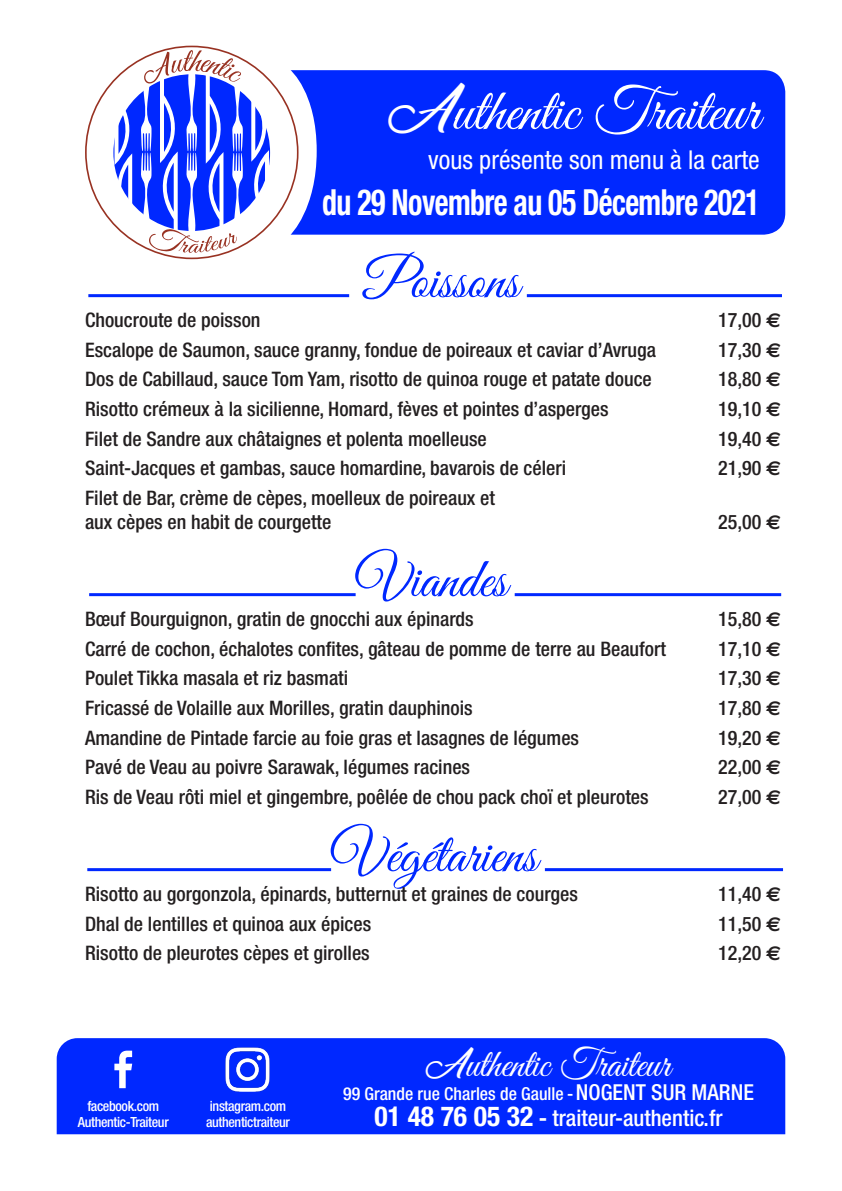
<style>
.page{position:relative;width:842px;height:1191px;background:#fff}
.page>*{position:absolute;margin:0;border:0;box-sizing:border-box;transform-origin:0 0}
.t1{font:60px "Great Vibes";color:#fff}
.t2{font:56px "Great Vibes";color:#0028ff}
.t3{font:40px "Great Vibes";color:#fff}
.t4{font:700 condensed 36px "Helvetica Neue";letter-spacing:-.02em;color:#fff;scale:.83 1}
.t5{font:condensed 26px "Helvetica Neue";color:#fff}
.t6{font:500 condensed 22.6px "Helvetica Neue";color:#fff}
.t7{font:500 condensed 20px/24px "Helvetica Neue";color:#231f20}
.t8{font:500 condensed 17.8px "Helvetica Neue";color:#fff}
.t9{font:500 condensed 14px "Helvetica Neue";letter-spacing:-.025em;color:#fff}
.s1{font-family:"Ananda";font-weight:900;font-size:48px}
.s2{font-family:"Euro Sans";font-weight:700;font-stretch:normal}
.s3{font-family:"Ananda";font-weight:900;font-size:30px}
.s4{font-size:22px}
.s5{font-weight:700;font-size:27.6px}
.s6{font-weight:700}
</style>
<div class="page">
<div style="left:57px;top:1038px;width:728px;height:96px;background:#0028ff"></div>
<svg style="left:114px;top:1050px;width:18px;height:38px"></svg>
<img style="left:217px;top:1039px;width:60px;height:60px">
<div style="left:291px;top:70px;width:494px;height:165px;background:#0028ff"></div>
<div style="left:86px;top:46px;width:212px;height:212px;background:#fff;border-radius:50%"></div>
<svg style="left:104px;top:50px;width:176px;height:203px"></svg>
<hr style="left:88px;top:294px;width:261px;height:3px;background:#0028ff">
<hr style="left:527px;top:294px;width:255px;height:3px;background:#0028ff">
<hr style="left:89px;top:593px;width:267px;height:3px;background:#0028ff">
<hr style="left:515px;top:593px;width:266px;height:3px;background:#0028ff">
<hr style="left:87px;top:868px;width:244px;height:3px;background:#0028ff">
<hr style="left:545px;top:868px;width:238px;height:3px;background:#0028ff">
<p class="t1" style="left:390px;top:78px;width:372px"><span class="s1">A</span>uthentic Traiteur</p>
<p class="t5" style="left:428px;top:145px;width:333px">vous présente son menu à la carte</p>
<p class="t4" style="left:322px;top:180px;width:529px">du 29 Novembre au 05 Décembre 2021</p>
<p class="t2" style="left:364px;top:249px;width:157px">Poissons</p>
<p class="t7" style="left:85px;top:307px;width:177px">Choucroute de poisson</p>
<p class="t7" style="left:718px;top:307px;width:64px">17,00 <span class="s2">€</span></p>
<p class="t7" style="left:85px;top:337px;width:572px">Escalope de Saumon, sauce granny, fondue de poireaux et caviar d’Avruga</p>
<p class="t7" style="left:718px;top:337px;width:64px">17,30 <span class="s2">€</span></p>
<p class="t7" style="left:85px;top:367px;width:568px">Dos de Cabillaud, sauce Tom Yam, risotto de quinoa rouge et patate douce</p>
<p class="t7" style="left:718px;top:367px;width:64px">18,80 <span class="s2">€</span></p>
<p class="t7" style="left:85px;top:396px;width:525px">Risotto crémeux à la sicilienne, Homard, fèves et pointes d’asperges</p>
<p class="t7" style="left:718px;top:396px;width:64px">19,10 <span class="s2">€</span></p>
<p class="t7" style="left:85px;top:426px;width:403px">Filet de Sandre aux châtaignes et polenta moelleuse</p>
<p class="t7" style="left:718px;top:426px;width:64px">19,40 <span class="s2">€</span></p>
<p class="t7" style="left:85px;top:456px;width:483px">Saint-Jacques et gambas, sauce homardine, bavarois de céleri</p>
<p class="t7" style="left:718px;top:456px;width:64px">21,90 <span class="s2">€</span></p>
<p class="t7" style="left:85px;top:485px;width:412px">Filet de Bar, crème de cèpes, moelleux de poireaux et aux cèpes en habit de courgette</p>
<p class="t7" style="left:718px;top:509px;width:65px">25,00 <span class="s2">€</span></p>
<p class="t2" style="left:356px;top:548px;width:153px">Viandes</p>
<p class="t7" style="left:85px;top:606px;width:390px">Bœuf Bourguignon, gratin de gnocchi aux épinards</p>
<p class="t7" style="left:718px;top:606px;width:64px">15,80 <span class="s2">€</span></p>
<p class="t7" style="left:85px;top:636px;width:582px">Carré de cochon, échalotes confites, gâteau de pomme de terre au Beaufort</p>
<p class="t7" style="left:718px;top:636px;width:64px">17,10 <span class="s2">€</span></p>
<p class="t7" style="left:85px;top:666px;width:265px">Poulet Tikka masala et riz basmati</p>
<p class="t7" style="left:718px;top:666px;width:64px">17,30 <span class="s2">€</span></p>
<p class="t7" style="left:85px;top:695px;width:389px">Fricassé de Volaille aux Morilles, gratin dauphinois</p>
<p class="t7" style="left:718px;top:695px;width:64px">17,80 <span class="s2">€</span></p>
<p class="t7" style="left:85px;top:725px;width:496px">Amandine de Pintade farcie au foie gras et lasagnes de légumes</p>
<p class="t7" style="left:718px;top:725px;width:64px">19,20 <span class="s2">€</span></p>
<p class="t7" style="left:85px;top:755px;width:387px">Pavé de Veau au poivre Sarawak, légumes racines</p>
<p class="t7" style="left:718px;top:755px;width:64px">22,00 <span class="s2">€</span></p>
<p class="t7" style="left:85px;top:784px;width:565px">Ris de Veau rôti miel et gingembre, poêlée de chou pack choï et pleurotes</p>
<p class="t7" style="left:718px;top:784px;width:64px">27,00 <span class="s2">€</span></p>
<p class="t2" style="left:331px;top:823px;width:208px">Végétariens</p>
<p class="t7" style="left:85px;top:881px;width:494px">Risotto au gorgonzola, épinards, butternut et graines de courges</p>
<p class="t7" style="left:718px;top:881px;width:64px">11,40 <span class="s2">€</span></p>
<p class="t7" style="left:85px;top:911px;width:288px">Dhal de lentilles et quinoa aux épices</p>
<p class="t7" style="left:718px;top:911px;width:64px">11,50 <span class="s2">€</span></p>
<p class="t7" style="left:85px;top:940px;width:286px">Risotto de pleurotes cèpes et girolles</p>
<p class="t7" style="left:718px;top:940px;width:64px">12,20 <span class="s2">€</span></p>
<p class="t9" style="left:87px;top:1097px;width:73px">facebook.com</p>
<p class="t9" style="left:78px;top:1113px;width:92px">Authentic-Traiteur</p>
<p class="t9" style="left:210px;top:1097px;width:78px">instagram.com</p>
<p class="t9" style="left:206px;top:1113px;width:86px">authentictraiteur</p>
<p class="t3" style="left:426px;top:1042px;width:246px"><span class="s3">A</span>uthentic Traiteur</p>
<p class="t8" style="left:343px;top:1083px;width:412px">99 Grande rue Charles de Gaulle - <span class="s4">NOGENT SUR MARNE</span></p>
<p class="t6" style="left:375px;top:1104px;width:349px"><span class="s5">01 48 76 05 32</span> <span class="s6">-</span> traiteur-authentic.fr</p>
</div>
